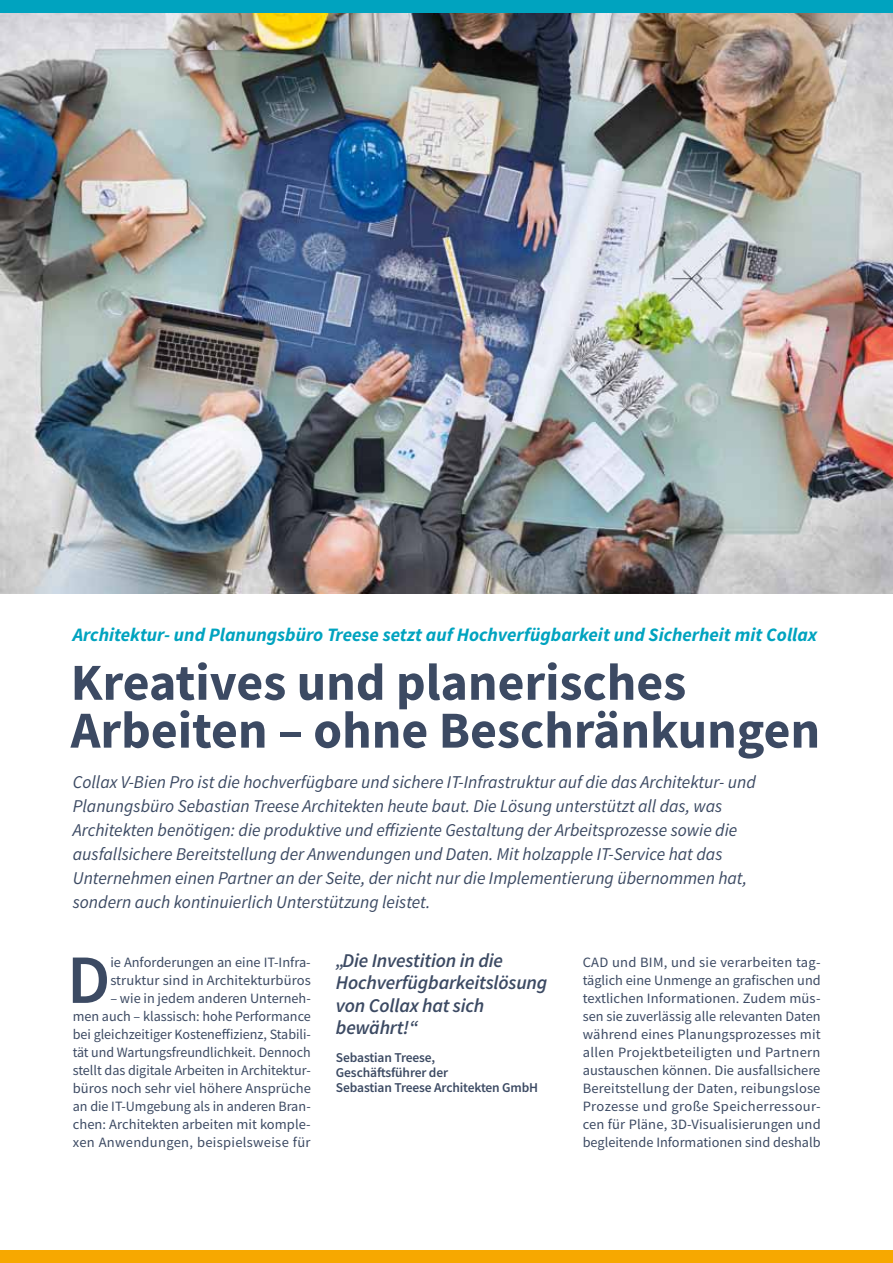
<style>
.page{position:relative;width:893px;height:1263px;background:#fff}
.page>*{position:absolute;margin:0;border:0;box-sizing:border-box;transform-origin:0 0}
.t1{font:600 69.3px "Source Sans Pro";color:#3c4a63}
.t2{font:700 51.9px/47.8px "Source Sans Pro";color:#3c4a63}
.t3{font:italic 600 19.5px/22.5px "Source Sans Pro";letter-spacing:-.01em;color:#3c4a63}
.t4{font:italic 700 18.9px "Source Sans Pro";color:#00a3bf}
.t5{font:italic 18px/24px "Source Sans Pro";color:#3c4a63}
.t6{font:14.25px/18px "Source Sans Pro";letter-spacing:.005em;color:#3c4a63;text-align:justify}
.t7{font:600 13.5px/15px "Source Sans Pro";letter-spacing:-.01em;color:#3c4a63}
</style>
<div class="page">
<img style="left:0;top:13px;width:893px;height:580px">
<div style="left:0;top:0;width:893px;height:13px;background:#00a3bf"></div>
<div style="left:0;top:1250px;width:893px;height:13px;background:#f7a800"></div>
<h3 class="t4" style="left:73px;top:622px;width:746px">Architektur- und Planungsbüro Treese setzt auf Hochverfügbarkeit und Sicherheit mit Collax</h3>
<h2 class="t2" style="left:71px;top:658px;width:751px">Kreatives und planerisches<br>Arbeiten – ohne Beschränkungen</h2>
<p class="t5" style="left:73px;top:769px;width:684px">Collax V-Bien Pro ist die hochverfügbare und sichere IT-Infrastruktur auf die das Architektur- und Planungsbüro Sebastian Treese Architekten heute baut. Die Lösung unterstützt all das, was Architekten benötigen: die produktive und effiziente Gestaltung der Arbeitsprozesse sowie die ausfallsichere Bereitstellung der Anwendungen und Daten. Mit holzapple IT-Service hat das Unternehmen einen Partner an der Seite, der nicht nur die Implementierung übernommen hat, sondern auch kontinuierlich Unterstützung leistet.</p>
<h1 class="t1" style="left:67px;top:934px;width:45px">D</h1>
<p class="t6" style="left:110px;top:953px;width:202px">ie Anforderungen an eine IT-Infra&shy;struktur sind in Architekturbüros</p>
<p class="t6" style="left:73px;top:989px;width:240px;text-indent:38px">– wie in jedem anderen Unterneh&shy;men auch – klassisch: hohe Performance bei gleichzeitiger Kosteneffizienz, Stabili&shy;tät und Wartungsfreundlichkeit. Dennoch stellt das digitale Arbeiten in Architektur&shy;büros noch sehr viel höhere Ansprüche an die IT-Umgebung als in anderen Bran&shy;chen: Architekten arbeiten mit komple&shy;xen Anwendungen, beispielsweise für</p>
<h3 class="t3" style="left:336px;top:949px;width:213px">„Die Investition in die<br>Hochverfügbarkeitslösung von Collax hat sich bewährt!“</h3>
<p class="t7" style="left:336px;top:1050px;width:204px">Sebastian Treese,<br>Geschäftsführer der<br>Sebastian Treese Architekten GmbH</p>
<p class="t6" style="left:583px;top:953px;width:239px">CAD und BIM, und sie verarbeiten tag&shy;täglich eine Unmenge an grafischen und textlichen Informationen. Zudem müs&shy;sen sie zuverlässig alle relevanten Daten während eines Planungsprozesses mit allen Projektbeteiligten und Partnern austauschen können. Die ausfallsichere Bereitstellung der Daten, reibungslose Prozesse und große Speicherressour&shy;cen für Pläne, 3D-Visualisierungen und begleitende Informationen sind deshalb</p>
</div>
